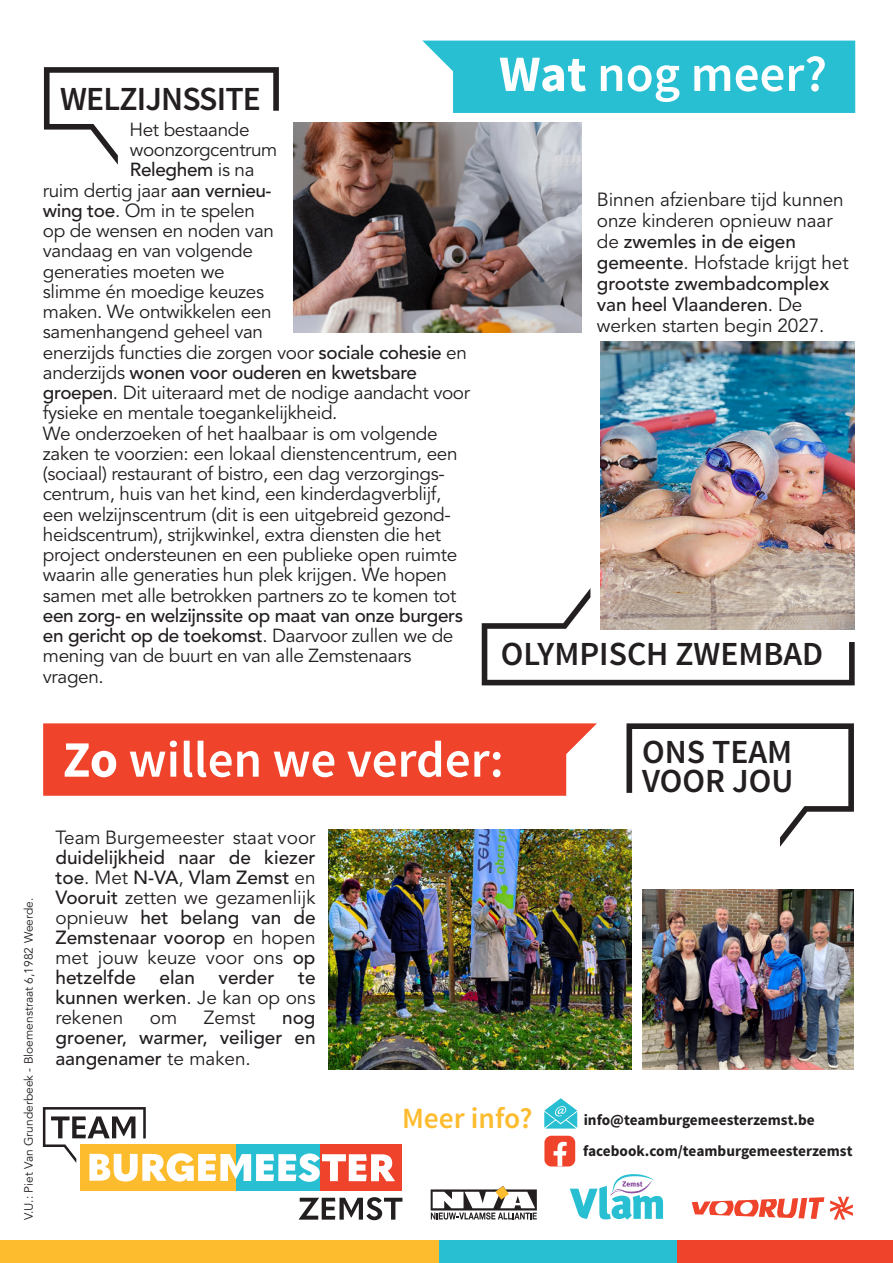
<style>
.page{position:relative;width:893px;height:1263px;background:#fff}
.page>*{position:absolute;margin:0;border:0;box-sizing:border-box;transform-origin:0 0}
.t1{font:600 51px "Source Sans Pro";color:#fff}
.t2{font:600 33.75px/29.5px "Source Sans Pro";color:#231f20}
.t3{font:600 33.75px "Source Sans Pro";letter-spacing:-.025em;color:#231f20}
.t4{font:600 29.4px "Source Sans Pro";color:#fdbb2e}
.t5{font:500 18.9px/20.1px "Avenir LT Std";color:#231f20;text-align:justify}
.t6{font:18.9px/21px "Avenir LT Std";letter-spacing:-.005em;color:#231f20}
.t7{font:18.75px "Avenir LT Std";letter-spacing:-.02em;color:#231f20}
.t8{font:500 18.75px/20.2px "Avenir LT Std";letter-spacing:-.02em;color:#231f20}
.t9{font:700 15.3px "Source Sans Pro";color:#231f20}
.t10{font:12px "Avenir LT Std";color:#231f20}
.s1{font-weight:400}
.s2{font-weight:500}
.s3{font-weight:700}
</style>
<div class="page">
<div style="left:423px;top:41px;width:432px;height:72px;background:#29bfd2"></div>
<svg style="left:43px;top:723px;width:554px;height:73px;background:#ef4d35"></svg>
<div style="left:0;top:1241px;width:456px;height:22px;background:#fdbb2e"></div>
<div style="left:439px;top:1241px;width:240px;height:22px;background:#29bfd2"></div>
<div style="left:677px;top:1241px;width:216px;height:22px;background:#ef442b"></div>
<div style="left:81px;top:1144px;width:161px;height:47px;background:#fdbb2e"></div>
<div style="left:236px;top:1144px;width:85px;height:47px;background:#29bfd2"></div>
<div style="left:321px;top:1144px;width:81px;height:47px;background:#ef442b"></div>
<svg style="left:43px;top:1107px;width:352px;height:75px"></svg>
<svg style="left:299px;top:1197px;width:103px;height:23px"></svg>
<svg style="left:626px;top:723px;width:228px;height:124px"></svg>
<svg style="left:482px;top:588px;width:373px;height:97px"></svg>
<svg style="left:44px;top:67px;width:235px;height:98px"></svg>
<div style="left:544px;top:1136px;width:31px;height:30px;background:#ef442b;border-radius:7px"></div>
<svg style="left:554px;top:1141px;width:13px;height:25px"></svg>
<svg style="left:544px;top:1098px;width:33px;height:30px"></svg>
<svg style="left:692px;top:1197px;width:132px;height:22px"></svg>
<svg style="left:830px;top:1197px;width:23px;height:22px"></svg>
<svg style="left:570px;top:1174px;width:93px;height:45px"></svg>
<svg style="left:431px;top:1186px;width:106px;height:33px"></svg>
<img style="left:600px;top:341px;width:255px;height:289px">
<img style="left:294px;top:122px;width:288px;height:211px">
<img style="left:329px;top:829px;width:302px;height:240px">
<img style="left:642px;top:890px;width:212px;height:179px">
<h2 class="t3" style="left:60px;top:77px;width:202px">WELZIJNSSITE</h2>
<p class="t7" style="left:129px;top:119px;width:122px">Het bestaande</p>
<p class="t7" style="left:130px;top:139px;width:149px">woonzorgcentrum</p>
<p class="t8" style="left:130px;top:160px;width:126px">Releghem <span class="s1">is na</span></p>
<p class="t7" style="left:43px;top:179px;width:230px">ruim dertig jaar <span class="s2">aan vernieu-</span></p>
<p class="t7" style="left:43px;top:200px;width:214px"><span class="s2">wing toe</span>. Om in te spelen</p>
<p class="t7" style="left:43px;top:220px;width:233px">op de wensen en noden van</p>
<p class="t7" style="left:43px;top:240px;width:212px">vandaag en van volgende</p>
<p class="t7" style="left:43px;top:260px;width:183px">generaties moeten we</p>
<p class="t7" style="left:43px;top:281px;width:223px">slimme én moedige keuzes</p>
<p class="t7" style="left:43px;top:301px;width:230px">maken. We ontwikkelen een</p>
<p class="t7" style="left:43px;top:321px;width:222px">samenhangend geheel van</p>
<p class="t7" style="left:43px;top:341px;width:426px">enerzijds functies die zorgen voor <span class="s2">sociale cohesie</span> en</p>
<p class="t8" style="left:43px;top:363px;width:376px"><span class="s1">anderzijds</span> wonen voor ouderen en kwetsbare</p>
<p class="t7" style="left:43px;top:382px;width:429px"><span class="s2">groepen</span>. Dit uiteraard met de nodige aandacht voor</p>
<p class="t7" style="left:43px;top:402px;width:296px">fysieke en mentale toegankelijkheid.</p>
<p class="t7" style="left:43px;top:422px;width:396px">We onderzoeken of het haalbaar is om volgende</p>
<p class="t7" style="left:43px;top:443px;width:416px">zaken te voorzien: een lokaal dienstencentrum, een</p>
<p class="t7" style="left:43px;top:463px;width:403px">(sociaal) restaurant of bistro, een dag verzorgings-</p>
<p class="t7" style="left:43px;top:483px;width:400px">centrum, huis van het kind, een kinderdagverblijf,</p>
<p class="t7" style="left:43px;top:503px;width:409px">een welzijnscentrum (dit is een uitgebreid gezond-</p>
<p class="t7" style="left:43px;top:524px;width:400px">heidscentrum), strijkwinkel, extra diensten die het</p>
<p class="t7" style="left:43px;top:544px;width:416px">project ondersteunen en een publieke open ruimte</p>
<p class="t7" style="left:43px;top:564px;width:406px">waarin alle generaties hun plek krijgen. We hopen</p>
<p class="t7" style="left:43px;top:584px;width:415px">samen met alle betrokken partners zo te komen tot</p>
<p class="t8" style="left:43px;top:606px;width:422px">een zorg- en welzijnssite op maat van onze burgers en gericht op de toekomst<span class="s1">. Daarvoor zullen we de mening van de buurt en van alle Zemstenaars vragen.</span></p>
<h1 class="t1" style="left:499px;top:42px;width:329px"><span class="s3">Wat</span> nog meer?</h1>
<p class="t6" style="left:597px;top:190px;width:253px">Binnen afzienbare tijd kunnen onze kinderen opnieuw naar de <span class="s2">zwemles in de eigen gemeente</span>. Hofstade krijgt het <span class="s2">grootste zwembadcomplex van heel Vlaanderen</span>. De werken starten begin 2027.</p>
<h2 class="t2" style="left:501px;top:640px;width:324px">OLYMPISCH ZWEMBAD</h2>
<h1 class="t1" style="left:63px;top:727px;width:442px"><span class="s3">Zo</span> willen we verder:</h1>
<p class="t10" style="left:22px;top:1220px;width:324px;rotate:-90deg">V.U.: Piet Van Grunderbeek - Bloemenstraat 6,1982 Weerde.</p>
<p class="t6" style="left:55px;top:827px;width:262px">Team Burgemeester staat voor</p>
<p class="t5" style="left:55px;top:847px;width:262px">duidelijkheid naar de kiezer toe<span class="s1">. Met</span> N-VA<span class="s1">,</span> Vlam Zemst <span class="s1">en </span>Vooruit <span class="s1">zetten we gezamenlijk opnieuw</span> het belang van de Zemstenaar voorop <span class="s1">en hopen met jouw keuze voor ons</span> op hetzelfde elan verder te kunnen werken<span class="s1">. Je kan op ons rekenen</span></p>
<p class="t6" style="left:150px;top:1008px;width:29px">om</p>
<p class="t6" style="left:204px;top:1008px;width:53px">Zemst</p>
<p class="t5" style="left:55px;top:1008px;width:262px;text-indent:227px">nog groener, warmer, veiliger en aangenamer <span class="s1">te maken.</span></p>
<h3 class="t4" style="left:402px;top:1099px;width:132px">Meer info?</h3>
<h2 class="t2" style="left:642px;top:738px;width:153px">ONS TEAM<br>VOOR JOU</h2>
<p class="t9" style="left:584px;top:1110px;width:233px">info@teamburgemeesterzemst.be</p>
<p class="t9" style="left:583px;top:1141px;width:271px">facebook.com/teamburgemeesterzemst</p>
</div>
